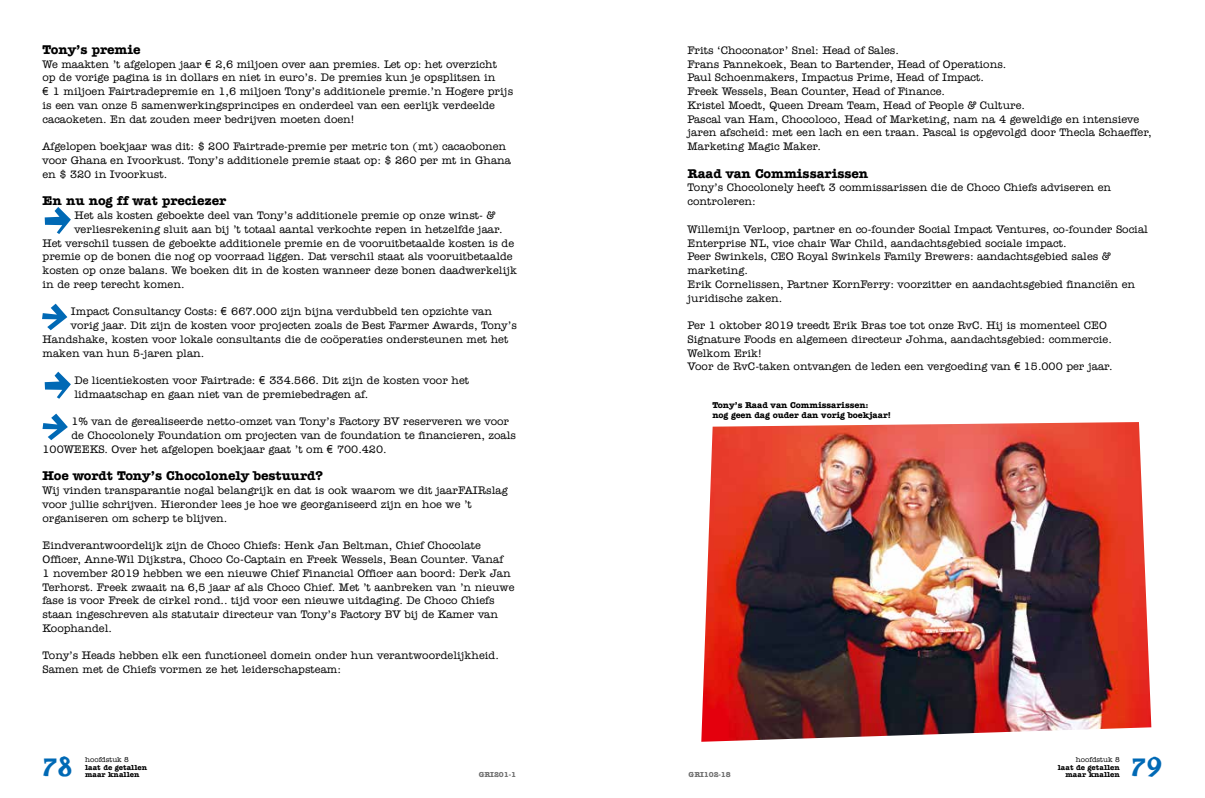
<style>
.page{position:relative;width:1205px;height:798px;background:#fff}
.page>*{position:absolute;margin:0;border:0;box-sizing:border-box;transform-origin:0 0}
.t1{font:28.12px "Chocoladeletter";color:#0069b5}
.t2{font:700 13.12px "Amer Typewriter IT Cby BT";letter-spacing:-.01em;color:#000}
.t3{font:500 11.25px/13.8px "Amer Typewriter IT Cby BT";color:#000}
.t4{font:700 8.75px/10px "Amer Typewriter IT Cby BT";letter-spacing:-.01em;color:#000}
.t5{font:700 7.5px/7.5px "Amer Typewriter IT Cby BT";color:#000}
.t6{font:500 7.5px "Amer Typewriter IT Cby BT";color:#000}
.t7{font:700 7.5px "Amer Typewriter IT Cby BT";letter-spacing:-.01em;color:#6e6e6e}
.s1{font-family:"Andale Mono";font-weight:400}
</style>
<div class="page">
<img style="left:701px;top:422px;width:450px;height:319px">
<svg style="left:45px;top:371px;width:26px;height:27px"></svg>
<svg style="left:45px;top:207px;width:26px;height:27px"></svg>
<svg style="left:42px;top:303px;width:25px;height:27px"></svg>
<svg style="left:43px;top:413px;width:25px;height:27px"></svg>
<p class="t2" style="left:43px;top:41px;width:100px">Tony’s premie</p>
<p class="t3" style="left:43px;top:57px;width:472px">We maakten ’t afgelopen jaar <span class="s1">€</span> 2,6 miljoen over aan premies. Let op: het overzicht<br>op de vorige pagina is in dollars en niet in euro’s. De premies kun je opsplitsen in<br><span class="s1">€</span> 1 miljoen Fairtradepremie en 1,6 miljoen Tony’s additionele premie.’n Hogere prijs is een van onze 5 samenwerkingsprincipes en onderdeel van een eerlijk verdeelde cacaoketen. En dat zouden meer bedrijven moeten doen!</p>
<p class="t3" style="left:43px;top:139px;width:470px">Afgelopen boekjaar was dit: $ 200 Fairtrade-premie per metric ton (mt) cacaobonen voor Ghana en Ivoorkust. Tony’s additionele premie staat op: $ 260 per mt in Ghana en $ 320 in Ivoorkust.</p>
<p class="t2" style="left:43px;top:192px;width:185px">En nu nog ff wat preciezer</p>
<p class="t3" style="left:74px;top:208px;width:422px">Het als kosten geboekte deel van Tony’s additionele premie op onze winst- &amp;</p>
<p class="t3" style="left:74px;top:222px;width:430px">verliesrekening sluit aan bij ’t totaal aantal verkochte repen in hetzelfde jaar.</p>
<p class="t3" style="left:43px;top:235px;width:473px">Het verschil tussen de geboekte additionele premie en de vooruitbetaalde kosten is de</p>
<p class="t3" style="left:43px;top:249px;width:472px">premie op de bonen die nog op voorraad liggen. Dat verschil staat als vooruitbetaalde</p>
<p class="t3" style="left:43px;top:263px;width:476px">kosten op onze balans. We boeken dit in de kosten wanneer deze bonen daadwerkelijk</p>
<p class="t3" style="left:43px;top:277px;width:144px">in de reep terecht komen.</p>
<p class="t3" style="left:71px;top:304px;width:423px">Impact Consultancy Costs: <span class="s1">€</span> 667.000 zijn bijna verdubbeld ten opzichte van</p>
<p class="t3" style="left:71px;top:318px;width:447px">vorig jaar. Dit zijn de kosten voor projecten zoals de Best Farmer Awards, Tony’s</p>
<p class="t3" style="left:43px;top:332px;width:467px">Handshake, kosten voor lokale consultants die de coöperaties ondersteunen met het</p>
<p class="t3" style="left:43px;top:345px;width:163px">maken van hun 5-jaren plan.</p>
<p class="t3" style="left:74px;top:373px;width:396px">De licentiekosten voor Fairtrade: <span class="s1">€</span> 334.566. Dit zijn de kosten voor het lidmaatschap en gaan niet van de premiebedragen af.</p>
<p class="t3" style="left:71px;top:414px;width:439px">1% van de gerealiseerde netto-omzet van Tony’s Factory BV reserveren we voor</p>
<p class="t3" style="left:71px;top:428px;width:446px">de Chocolonely Foundation om projecten van de foundation te financieren, zoals</p>
<p class="t3" style="left:43px;top:442px;width:346px">100WEEKS. Over het afgelopen boekjaar gaat ’t om <span class="s1">€</span> 700.420.</p>
<p class="t2" style="left:43px;top:467px;width:282px">Hoe wordt Tony’s Chocolonely bestuurd?</p>
<p class="t3" style="left:43px;top:483px;width:467px">Wij vinden transparantie nogal belangrijk en dat is ook waarom we dit jaarFAIRslag voor jullie schrijven. Hieronder lees je hoe we georganiseerd zijn en hoe we ’t organiseren om scherp te blijven.</p>
<p class="t3" style="left:43px;top:538px;width:473px">Eindverantwoordelijk zijn de Choco Chiefs: Henk Jan Beltman, Chief Chocolate Officer, Anne-Wil Dijkstra, Choco Co-Captain en Freek Wessels, Bean Counter. Vanaf<br>1 november 2019 hebben we een nieuwe Chief Financial Officer aan boord: Derk Jan Terhorst. Freek zwaait na 6,5 jaar af als Choco Chief. Met ’t aanbreken van ’n nieuwe fase is voor Freek de cirkel rond.. tijd voor een nieuwe uitdaging. De Choco Chiefs staan ingeschreven als statutair directeur van Tony’s Factory BV bij de Kamer van Koophandel.</p>
<p class="t3" style="left:43px;top:648px;width:458px">Tony’s Heads hebben elk een functioneel domein onder hun verantwoordelijkheid.<br>Samen met de Chiefs vormen ze het leiderschapsteam:</p>
<p class="t3" style="left:687px;top:43px;width:466px">Frits ‘Choconator’ Snel: Head of Sales.<br>Frans Pannekoek, Bean to Bartender, Head of Operations.<br>Paul Schoenmakers, Impactus Prime, Head of Impact.<br>Freek Wessels, Bean Counter, Head of Finance.<br>Kristel Moedt, Queen Dream Team, Head of People &amp; Culture.<br>Pascal van Ham, Chocoloco, Head of Marketing, nam na 4 geweldige en intensieve jaren afscheid: met een lach en een traan. Pascal is opgevolgd door Thecla Schaeffer, Marketing Magic Maker.</p>
<p class="t2" style="left:687px;top:165px;width:182px">Raad van Commissarissen</p>
<p class="t3" style="left:687px;top:180px;width:425px">Tony’s Chocolonely heeft 3 commissarissen die de Choco Chiefs adviseren en controleren:</p>
<p class="t3" style="left:687px;top:222px;width:462px">Willemijn Verloop, partner en co-founder Social Impact Ventures, co-founder Social Enterprise NL, vice chair War Child, aandachtsgebied sociale impact.<br>Peer Swinkels, CEO Royal Swinkels Family Brewers: aandachtsgebied sales &amp; marketing.<br>Erik Cornelissen, Partner KornFerry: voorzitter en aandachtsgebied financiën en juridische zaken.</p>
<p class="t3" style="left:687px;top:318px;width:427px">Per 1 oktober 2019 treedt Erik Bras toe tot onze RvC. Hij is momenteel CEO Signature Foods en algemeen directeur Johma, aandachtsgebied: commercie.<br>Welkom Erik!<br>Voor de RvC-taken ontvangen de leden een vergoeding van <span class="s1">€</span> 15.000 per jaar.</p>
<p class="t4" style="left:712px;top:399px;width:180px">Tony’s Raad van Commissarissen:<br>nog geen dag ouder dan vorig boekjaar!</p>
<h1 class="t1" style="left:43px;top:754px;width:32px">78</h1>
<p class="t6" style="left:85px;top:754px;width:45px">hoofdstuk 8</p>
<p class="t5" style="left:85px;top:762px;width:64px">laat de getallen maar knallen</p>
<p class="t7" style="left:479px;top:769px;width:39px">GRI201-1</p>
<p class="t7" style="left:688px;top:769px;width:44px">GRI102-18</p>
<p class="t6" style="left:1076px;top:754px;width:45px">hoofdstuk 8</p>
<p class="t5" style="left:1058px;top:762px;width:64px;text-align:right">laat de getallen maar knallen</p>
<h1 class="t1" style="left:1131px;top:754px;width:33px">79</h1>
</div>
